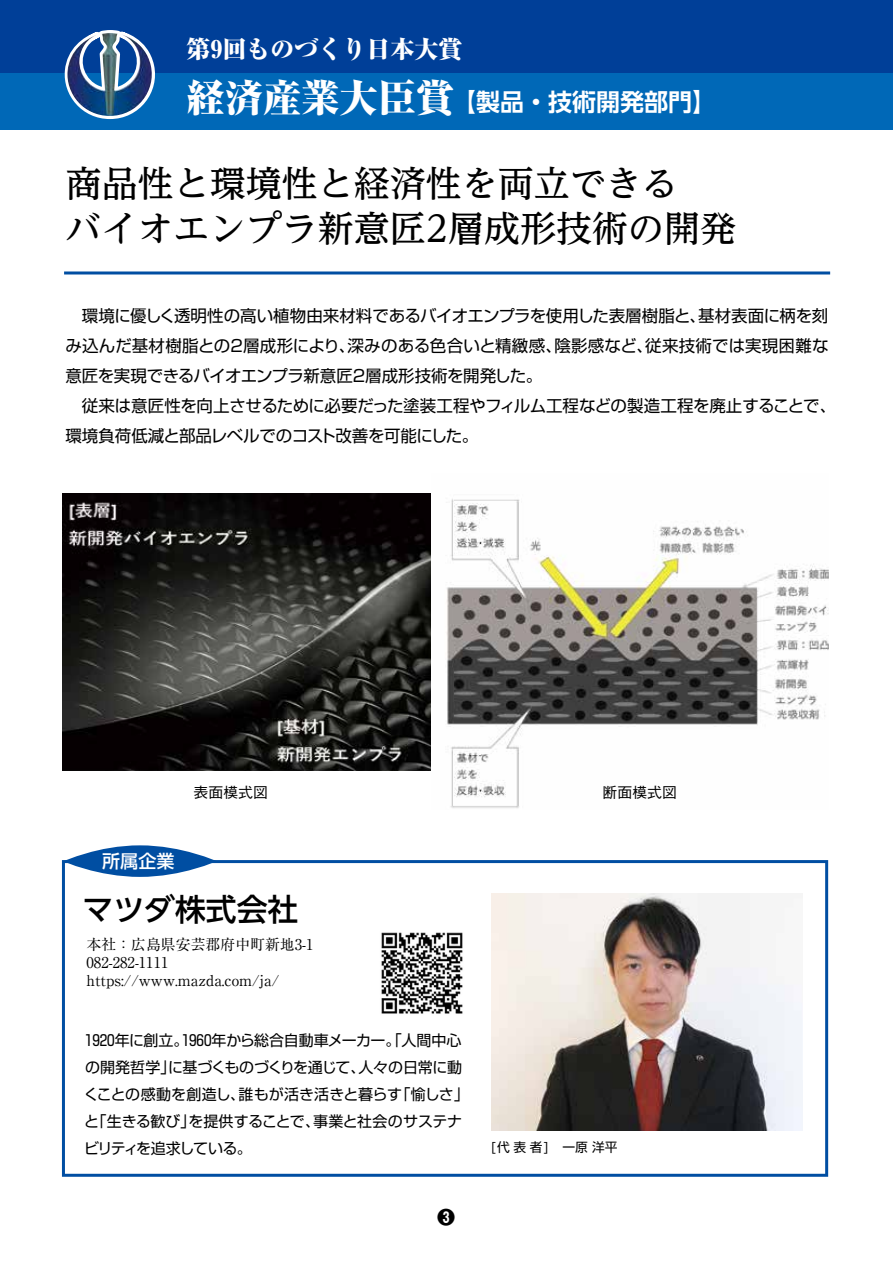
<style>
.page{position:relative;width:893px;height:1263px;background:#fff}
.page>*{position:absolute;margin:0;border:0;box-sizing:border-box;transform-origin:0 0}
.t1{font:500 36px/45px "UD Reimin Pr 6";color:#000}
.t2{font:500 30.9px "UD Shin Go Pr 6";color:#000}
.t3{font:700 24px "UD Shin Go Pr 6 De";color:#fff}
.t4{font:800 expanded 24px "Ryumin Pr 6";color:#fff}
.t5{font:500 18px "UD Shin Go Pr 6";color:#fff}
.t6{font:700 18px "Gothic MB101 Pr 6";color:#000}
.t7{font:16.5px/30px "Shin Go Pr 6";letter-spacing:-.015em;color:#000}
.t8{font:15px/27px "Shin Go Pr 6";letter-spacing:-.02em;color:#000}
.t9{font:14.85px/17.9px "Ryumin Pr 6";color:#000}
.t10{font:500 14.85px "Gothic BBB Pr 6";color:#000}
.t11{font:12.75px "Shin Go Pr 6";letter-spacing:.14em;color:#000}
.s1{font-family:"Ryumin Pr 6";font-weight:800;font-stretch:expanded;font-size:38.25px}
</style>
<div class="page">
<div style="left:0;top:0;width:893px;height:130px;background:#0068b7"></div>
<div style="left:0;top:0;width:893px;height:72px;background:#003f98"></div>
<img style="left:63px;top:493px;width:368px;height:278px">
<img style="left:446px;top:499px;width:383px;height:309px">
<svg style="left:59px;top:30px;width:189px;height:90px"></svg>
<img style="left:66px;top:33px;width:87px;height:83px">
<hr style="left:64px;top:271px;width:766px;height:3px;background:#004ea2">
<svg style="left:62px;top:860px;width:766px;height:317px"></svg>
<svg style="left:63px;top:845px;width:154px;height:32px;background:#2b6cb1"></svg>
<h3 class="t4" style="left:187px;top:30px;width:277px">第9回ものづくり日本大賞</h3>
<h3 class="t3" style="left:187px;top:83px;width:531px"><span class="s1">経済産業大臣賞</span>【製品・技術開発部門】</h3>
<h1 class="t1" style="left:66px;top:160px;width:672px">商品性と環境性と経済性を両立できる<br>バイオエンプラ新意匠2層成形技術の開発</h1>
<p class="t7" style="left:65px;top:300px;width:772px">　環境に優しく透明性の高い植物由来材料であるバイオエンプラを使用した表層樹脂と、基材表面に柄を刻み込んだ基材樹脂との２層成形により、深みのある色合いと精緻感、陰影感など、従来技術では実現困難な意匠を実現できるバイオエンプラ新意匠２層成形技術を開発した。<br>　従来は意匠性を向上させるために必要だった塗装工程やフィルム工程などの製造工程を廃止することで、環境負荷低減と部品レベルでのコスト改善を可能にした。</p>
<p class="t10" style="left:194px;top:780px;width:76px">表面模式図</p>
<p class="t5" style="left:102px;top:846px;width:74px">所属企業</p>
<h2 class="t2" style="left:83px;top:884px;width:217px">マツダ株式会社</h2>
<p class="t9" style="left:86px;top:935px;width:243px">本社：広島県安芸郡府中町新地3-1　<br>082-282-1111 https://www.mazda.com/ja/</p>
<p class="t8" style="left:84px;top:1026px;width:387px">1920年に創立。1960年から総合自動車メーカー。「人間中心の開発哲学」に基づくものづくりを通じて、人々の日常に動くことの感動を創造し、誰もが活き活きと暮らす「愉しさ」と「生きる歓び」を提供することで、事業と社会のサステナビリティを追求している。</p>
<p class="t6" style="left:437px;top:1202px;width:19px">❸</p>
<p class="t10" style="left:603px;top:780px;width:76px">断面模式図</p>
<p class="t11" style="left:491px;top:1137px;width:128px">[代表者] 一原 洋平</p>
</div>
